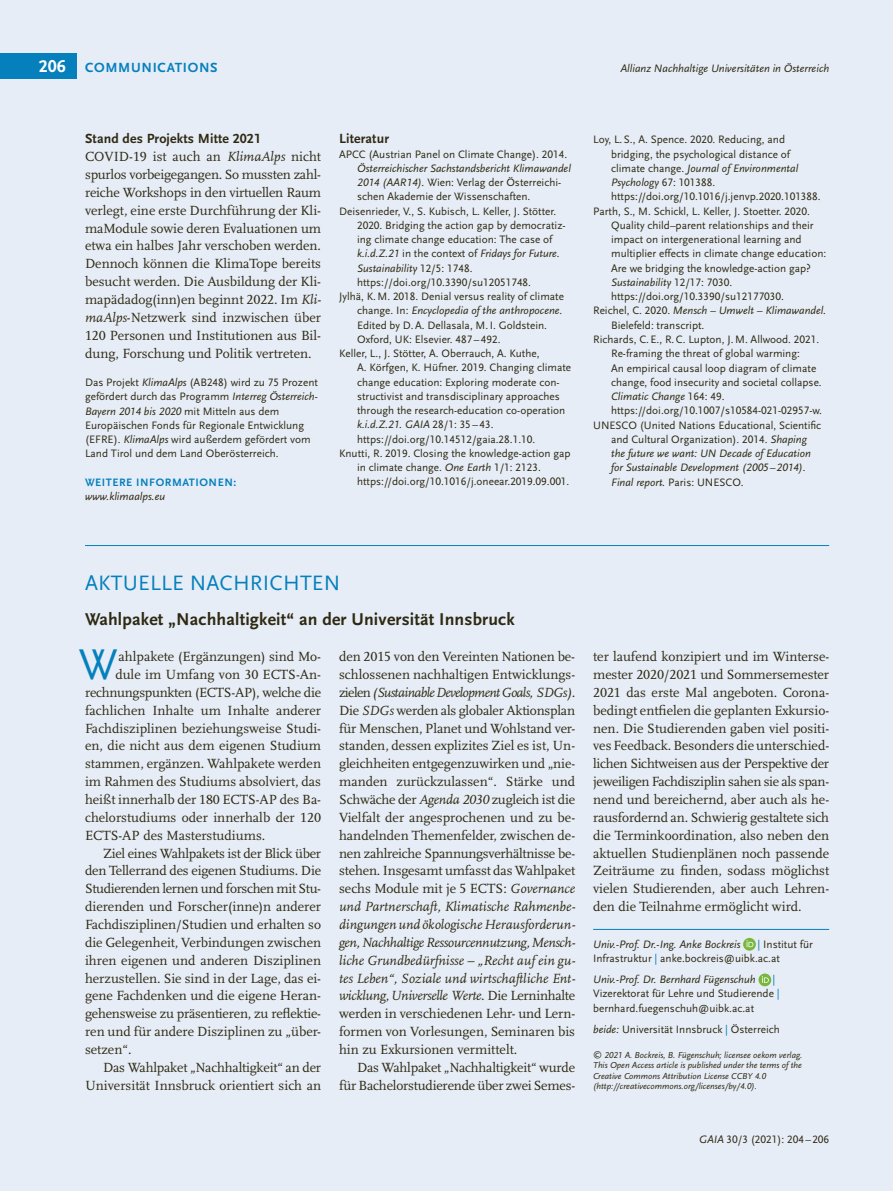
<style>
.page{position:relative;width:893px;height:1191px;background:#e6edf7}
.page>*{position:absolute;margin:0;border:0;box-sizing:border-box;transform-origin:0 0}
.Fließtext_oE{font:44.85px "Scala Sans LF";color:#0680bd}
.Ü1_1_14_5_17_5{font:21.75px "Scala Sans LF";letter-spacing:.01em;color:#0680bd}
.Ü2_11_9_11_9{font:700 17.85px "Scala Sans LF";letter-spacing:.01em;color:#2f2912}
.t1{font:700 17.85px "Scala Sans LF";color:#fff}
.Fließtext_oE-2{font:13.8px/17.9px "Scala LF";color:#2f2912;text-align:justify}
.Fließtext_mE{font:13.8px/17.9px "Scala LF";letter-spacing:-.01em;color:#2f2912;text-align:justify}
.Ü3_9_25_11_9{font:700 13.8px "Scala Sans LF";letter-spacing:.01em;color:#2f2912}
.InfoÜ{font:700 13.8px "Scala Sans LF";letter-spacing:.05em;color:#0680bd}
.Literatur{font:11.25px/14.2px "Scala Sans LF";color:#2f2912}
.Autor_innen-Adressen{font:11.25px/14.2px "Scala Sans LF";color:#2f2912}
.Literatur-2{font:italic 11.25px/14.2px "Scala Sans LF";color:#2f2912}
.Autor_innen-Adressen-2{font:italic 11.25px "Scala Sans LF";color:#2f2912}
.InfoÜ-2{font:700 11.25px "Scala Sans LF";letter-spacing:.05em;color:#0680bd}
.License{font:italic 9px/10.5px "Scala Sans LF";color:#2f2912}
.s1{font-style:italic}
.s2{font-style:normal}
.s3{color:#0680bd}
</style>
<div class="page">
<div style="left:0;top:53px;width:77px;height:25px;background:#0680bd"></div>
<hr style="left:85px;top:545px;width:744px;height:1px;background:#0680bd">
<hr style="left:593px;top:929px;width:236px;height:1px;background:#0680bd">
<svg style="left:743px;top:938px;width:13px;height:12px"></svg>
<svg style="left:746px;top:940px;width:7px;height:7px"></svg>
<svg style="left:758px;top:973px;width:13px;height:13px"></svg>
<svg style="left:762px;top:975px;width:7px;height:7px"></svg>
<p class="t1" style="left:39px;top:56px;width:29px">206</p>
<p class="Literatur-2" style="left:621px;top:61px;width:210px">Allianz Nachhaltige Universitäten in Österreich</p>
<h5 class="InfoÜ" style="left:85px;top:60px;width:134px">COMMUNICATIONS</h5>
<h3 class="Ü3_9_25_11_9" style="left:85px;top:131px;width:177px">Stand des Projekts Mitte 2021</h3>
<p class="Fließtext_oE-2" style="left:85px;top:148px;width:238px">COVID-19 ist auch an <span class="s1">KlimaAlps</span> nicht spurlos vorbeigegangen. So mussten zahl&shy;reiche Workshops in den virtuellen Raum verlegt, eine erste Durchführung der Kli&shy;maModule sowie deren Evaluationen um etwa ein halbes Jahr verschoben werden.<br>Dennoch können die KlimaTope bereits besucht werden. Die Ausbildung der Kli&shy;mapädadog(inn)en beginnt 2022. Im <span class="s1">Kli&shy;maAlps</span>-Netzwerk sind inzwischen über 120 Personen und Institutionen aus Bil&shy;dung, Forschung und Politik vertreten.</p>
<p class="Autor_innen-Adressen" style="left:85px;top:375px;width:234px">Das Projekt <span class="s1">KlimaAlps</span> (AB248) wird zu 75 Prozent gefördert durch das Programm <span class="s1">Interreg Österreich-Bayern 2014 bis 2020</span> mit Mitteln aus dem Europäischen Fonds für Regionale Entwicklung (EFRE). <span class="s1">KlimaAlps</span> wird außerdem gefördert vom Land Tirol und dem Land Oberösterreich.</p>
<h5 class="InfoÜ-2" style="left:85px;top:476px;width:153px">WEITERE INFORMATIONEN:</h5>
<p class="Autor_innen-Adressen-2" style="left:85px;top:490px;width:82px">www.klimaalps.eu</p>
<h3 class="Ü3_9_25_11_9" style="left:339px;top:131px;width:51px">Literatur</h3>
<p class="Literatur" style="left:357px;top:147px;width:215px;text-indent:-18px">APCC (Austrian Panel on Climate Change). 2014.<br><span class="s1">Österreichischer Sachstandsbericht Klimawandel 2014 (AAR14).</span> Wien: Verlag der Österreichi&shy;schen Akademie der Wissenschaften.</p>
<p class="Literatur" style="left:357px;top:204px;width:209px;text-indent:-18px">Deisenrieder, V., S. Kubisch, L. Keller, J. Stötter.<br>2020. Bridging the action gap by democratiz&shy;ing climate change education: The case of <span class="s1">k.i.d.Z.21</span> in the context of <span class="s1">Fridays for Future.<br>Sustainability</span> 12/5: 1748. https://doi.org/10.3390/su12051748.</p>
<p class="Literatur" style="left:357px;top:289px;width:208px;text-indent:-18px">Jylhä, K.M. 2018. Denial versus reality of climate change. In: <span class="s1">Encyclopedia of the anthropocene.<br></span>Edited by D.A. Dellasala, M.I. Goldstein.<br>Oxford, UK: Elsevier. 487 – 492.</p>
<p class="Literatur" style="left:357px;top:346px;width:216px;text-indent:-18px">Keller, L., J. Stötter, A. Oberrauch, A. Kuthe,<br>A. Körfgen, K. Hüfner. 2019. Changing climate change education: Exploring moderate con-</p>
<p class="Literatur" style="left:357px;top:389px;width:210px;text-indent:-18px">-structivist and transdisciplinary approaches through the research-education co-operation <span class="s1">k.i.d.Z.21. GAIA</span> 28/1: 35 – 43. https://doi.org/10.14512/gaia.28.1.10.</p>
<p class="Literatur" style="left:357px;top:446px;width:215px;text-indent:-18px">Knutti, R. 2019. Closing the knowledge-action gap in climate change. <span class="s1">One Earth</span> 1/1: 2123. https://doi.org/10.1016/j.oneear.2019.09.001.</p>
<p class="Literatur" style="left:611px;top:133px;width:211px;text-indent:-18px">Loy, L.S., A. Spence. 2020. Reducing, and bridging, the psychological distance of climate change. <span class="s1">Journal of Environmental Psychology</span> 67: 101388. https://doi.org/10.1016/j.jenvp.2020.101388.</p>
<p class="Literatur" style="left:611px;top:204px;width:217px;text-indent:-18px">Parth, S., M. Schickl, L. Keller, J. Stoetter. 2020.<br>Quality child–parent relationships and their impact on intergenerational learning and multiplier effects in climate change education:<br>Are we bridging the knowledge-action gap?<br><span class="s1">Sustainability</span> 12/17: 7030. https://doi.org/10.3390/su12177030.</p>
<p class="Literatur" style="left:611px;top:304px;width:217px;text-indent:-18px">Reichel, C. 2020. <span class="s1">Mensch – Umwelt – Klimawandel.<br></span>Bielefeld: transcript.</p>
<p class="Literatur" style="left:611px;top:332px;width:212px;text-indent:-18px">Richards, C.E., R.C. Lupton, J.M. Allwood. 2021.<br>Re-framing the threat of global warming:<br>An empirical causal loop diagram of climate change, food insecurity and societal collapse.<br><span class="s1">Climatic Change</span> 164: 49. https://doi.org/10.1007/s10584-021-02957-w.</p>
<p class="Literatur-2" style="left:611px;top:418px;width:211px;text-indent:-18px"><span class="s2">UNESCO (United Nations Educational, Scientific and Cultural Organization). 2014.</span> Shaping the future we want: UN Decade of Education for Sustainable Development (2005–2014).<br>Final report. <span class="s2">Paris: UNESCO.</span></p>
<h1 class="Ü1_1_14_5_17_5" style="left:85px;top:571px;width:257px">AKTUELLE NACHRICHTEN</h1>
<h2 class="Ü2_11_9_11_9" style="left:85px;top:610px;width:431px">Wahlpaket „Nachhaltigkeit“ an der Universität Innsbruck</h2>
<p class="Fließtext_oE" style="left:79px;top:640px;width:40px">W</p>
<p class="Fließtext_oE-2" style="left:119px;top:648px;width:204px">ahlpakete (Ergänzungen) sind Mo-</p>
<p class="Fließtext_oE-2" style="left:85px;top:666px;width:238px;text-indent:30px">dule im Umfang von 30 ECTS-An&shy;rechnungspunkten (ECTS-AP), welche die fachlichen Inhalte um Inhalte anderer Fachdisziplinen beziehungsweise Studi&shy;en, die nicht aus dem eigenen Studium stammen, ergänzen. Wahlpakete werden im Rahmen des Studiums absolviert, das heißt innerhalb der 180 ECTS-AP des Ba&shy;chelorstudiums oder innerhalb der 120<br>ECTS-AP des Masterstudiums.</p>
<p class="Fließtext_mE" style="left:85px;top:844px;width:238px;text-indent:18px">Ziel eines Wahlpakets ist der Blick über den Tellerrand des eigenen Studiums. Die Studierenden lernen und forschen mit Stu&shy;dierenden und Forscher(inne)n anderer Fachdisziplinen/Studien und erhalten so die Gelegenheit, Verbindungen zwischen ihren eigenen und anderen Disziplinen herzustellen. Sie sind in der Lage, das ei&shy;gene Fachdenken und die eigene Heran&shy;gehensweise zu präsentieren, zu reflektie-</p>
<p class="Fließtext_oE-2" style="left:85px;top:1023px;width:236px">ren und für andere Disziplinen zu „über&shy;setzen“.</p>
<p class="Fließtext_mE" style="left:85px;top:1058px;width:238px;text-align:right">Das Wahlpaket „Nachhaltigkeit“ an der<br>Universität Innsbruck orientiert sich an</p>
<p class="Fließtext_mE" style="left:339px;top:648px;width:238px">den 2015 von den Vereinten Nationen be&shy;schlossenen nachhaltigen Entwicklungs&shy;zielen<span class="s1">(SustainableDevelopmentGoals, SDGs).<br></span>Die <span class="s1">SDGs</span> werden als globaler Aktionsplan für Menschen, Planet und Wohlstand ver&shy;standen, dessen explizites Ziel es ist, Un&shy;gleichheiten entgegenzuwirken und „nie&shy;manden zurückzulassen“. Stärke und Schwäche der <span class="s1">Agenda 2030</span> zugleich ist die Vielfalt der angesprochenen und zu be&shy;handelnden Themenfelder, zwischen de&shy;nen zahlreiche Spannungsverhältnisse be&shy;stehen. Insgesamt umfasst das Wahlpaket sechs Module mit je 5 ECTS: <span class="s1">Governance und Partnerschaft, Klimatische Rahmenbe&shy;dingungen und ökologische Herausforderun&shy;gen, Nachhaltige Ressourcennutzung, Mensch-</span></p>
<p class="Fließtext_oE-2" style="left:339px;top:951px;width:238px"><span class="s1">liche Grundbedürfnisse – „Recht auf ein gu&shy;tes Leben“, Soziale und wirtschaftliche Ent&shy;wicklung</span>,<span class="s1">Universelle Werte</span>. Die Lerninhalte werden in verschiedenen Lehr- und Lern&shy;formen von Vorlesungen, Seminaren bis hin zu Exkursionen vermittelt.</p>
<p class="Fließtext_mE" style="left:339px;top:1058px;width:238px;text-align:right">Das Wahlpaket „Nachhaltigkeit“ wurde für Bachelorstudierende über zwei Semes-</p>
<p class="Fließtext_mE" style="left:593px;top:648px;width:238px">ter laufend konzipiert und im Winterse&shy;mester 2020/2021 und Sommersemester 2021 das erste Mal angeboten. Corona&shy;bedingt entfielen die geplanten Exkursio&shy;nen. Die Studierenden gaben viel positi-</p>
<p class="Fließtext_oE-2" style="left:593px;top:737px;width:238px">ves Feedback. Besonders die unterschied&shy;lichen Sichtweisen aus der Perspektive der jeweiligen Fachdisziplin sahen sie als span&shy;nend und bereichernd, aber auch als he&shy;rausfordernd an. Schwierig gestaltete sich die Terminkoordination, also neben den aktuellen Studienplänen noch passende Zeiträume zu finden, sodass möglichst vielen Studierenden, aber auch Lehren&shy;den die Teilnahme ermöglicht wird.</p>
<p class="Autor_innen-Adressen-2" style="left:593px;top:937px;width:149px">Univ.-Prof. Dr.-Ing. Anke Bockreis</p>
<p class="Autor_innen-Adressen" style="left:593px;top:937px;width:221px;text-indent:164px"><span class="s3">|</span> Institut für<br>Infrastruktur <span class="s3">|</span> anke.bockreis@uibk.ac.at</p>
<p class="Autor_innen-Adressen-2" style="left:593px;top:973px;width:164px">Univ.-Prof. Dr. Bernhard Fügenschuh</p>
<p class="Autor_innen-Adressen" style="left:593px;top:972px;width:188px;text-indent:179px"><span class="s3">|<br></span>Vizerektorat für Lehre und Studierende <span class="s3">| </span>bernhard.fuegenschuh@uibk.ac.at</p>
<p class="Autor_innen-Adressen" style="left:593px;top:1022px;width:188px"><span class="s1">beide:</span> Universität Innsbruck <span class="s3">|</span> Österreich</p>
<p class="License" style="left:593px;top:1049px;width:211px">© 2021 A. Bockreis, B. Fügenschuh; licensee oekom verlag.<br>This Open Access article is published under the terms of the Creative Commons Attribution License CCBY 4.0 (http://creativecommons.org/licenses/by/4.0).</p>
<p class="Literatur" style="left:699px;top:1132px;width:132px"><span class="s1">GAIA</span> 30/3 (2021): 204–206</p>
</div>
